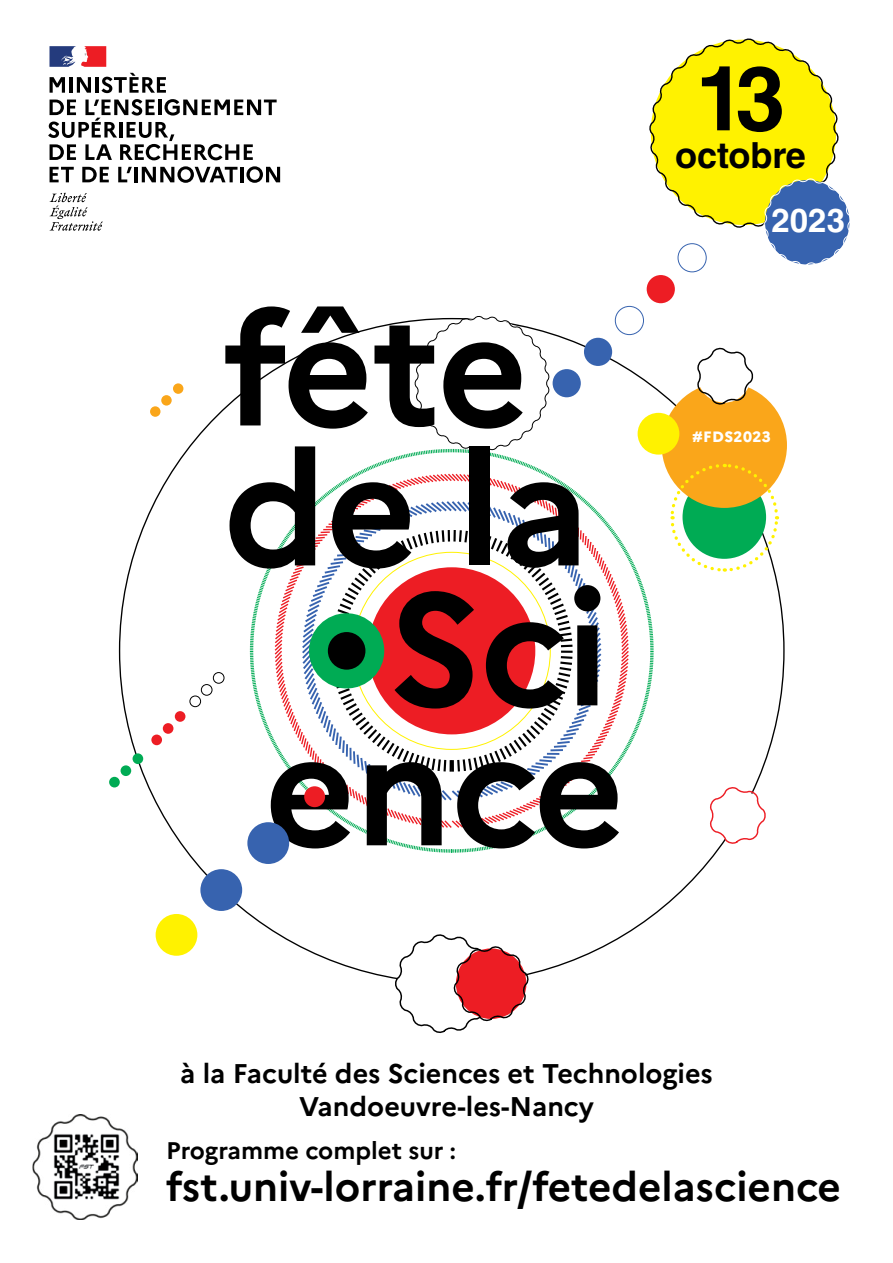
<style>
.page{position:relative;width:893px;height:1263px;background:#fff}
.page>*{position:absolute;margin:0;border:0;box-sizing:border-box;transform-origin:0 0}
.t1{font:700 158.7px "Marianne";letter-spacing:-.01em;color:#000}
.t2{font:700 90px "Helvetica LT Std";color:#000}
.t3{font:700 40.5px "Marianne";color:#000}
.t4{font:700 36px "Helvetica LT Std";color:#000}
.t5{font:700 33px "Helvetica LT Std";color:#fff}
.t6{font:700 27px/32.4px "Marianne";color:#000;text-align:center}
.t7{font:700 24px "Marianne";color:#000}
.t8{font:800 15px "Marianne";letter-spacing:.03em;color:#fff}
.s1{font-size:22.5px}
</style>
<div class="page">
<div style="left:150px;top:406px;width:10px;height:11px;background:#faa61a;border-radius:50%"></div>
<div style="left:161px;top:395px;width:11px;height:11px;background:#faa61a;border-radius:50%"></div>
<div style="left:173px;top:383px;width:10px;height:11px;background:#faa61a;border-radius:50%"></div>
<div style="left:662px;top:383px;width:125px;height:125px;background:#faa61a;border-radius:50%"></div>
<svg style="left:395px;top:934px;width:134px;height:99px"></svg>
<svg style="left:710px;top:786px;width:56px;height:58px"></svg>
<svg style="left:697px;top:347px;width:56px;height:58px"></svg>
<svg style="left:415px;top:316px;width:134px;height:132px"></svg>
<svg style="left:669px;top:464px;width:111px;height:109px"></svg>
<svg style="left:249px;top:448px;width:405px;height:405px"></svg>
<svg style="left:329px;top:528px;width:246px;height:246px"></svg>
<div style="left:309px;top:613px;width:75px;height:75px;background:#00ab54;border-radius:50%"></div>
<div style="left:638px;top:413px;width:41px;height:42px;background:#fff200;border-radius:50%"></div>
<div style="left:151px;top:734px;width:11px;height:11px;background:#ed1d24;border-radius:50%"></div>
<div style="left:109px;top:777px;width:11px;height:10px;background:#00ab54;border-radius:50%"></div>
<div style="left:163px;top:723px;width:10px;height:11px;background:#ed1d24;border-radius:50%"></div>
<div style="left:121px;top:765px;width:10px;height:11px;background:#00ab54;border-radius:50%"></div>
<div style="left:190px;top:696px;width:11px;height:11px;border:1px solid #000;border-radius:50%"></div>
<div style="left:201px;top:684px;width:11px;height:11px;border:1px solid #000;border-radius:50%"></div>
<div style="left:213px;top:672px;width:11px;height:12px;border:1px solid #000;border-radius:50%"></div>
<div style="left:175px;top:711px;width:10px;height:11px;background:#ed1d24;border-radius:50%"></div>
<div style="left:133px;top:753px;width:10px;height:11px;background:#00ab54;border-radius:50%"></div>
<div style="left:328px;top:632px;width:37px;height:38px;background:#000;border-radius:50%"></div>
<div style="left:156px;top:914px;width:41px;height:42px;background:#fff200;border-radius:50%"></div>
<div style="left:200px;top:869px;width:42px;height:42px;background:#3763af;border-radius:50%"></div>
<div style="left:247px;top:822px;width:42px;height:42px;background:#3763af;border-radius:50%"></div>
<div style="left:304px;top:786px;width:21px;height:21px;background:#ed1d24;border-radius:50%"></div>
<div style="left:553px;top:369px;width:28px;height:28px;background:#3763af;border-radius:50%"></div>
<div style="left:647px;top:275px;width:28px;height:28px;background:#ed1d24;border-radius:50%"></div>
<div style="left:584px;top:338px;width:28px;height:28px;background:#3763af;border-radius:50%"></div>
<div style="left:678px;top:243px;width:28px;height:29px;border:1px solid #3763af;border-radius:50%"></div>
<div style="left:615px;top:306px;width:29px;height:29px;border:1px solid #3763af;border-radius:50%"></div>
<svg style="left:50px;top:77px;width:15px;height:16px"></svg>
<hr style="left:69px;top:77px;width:3px;height:16px;background:#000">
<svg style="left:77px;top:77px;width:14px;height:16px"></svg>
<hr style="left:95px;top:77px;width:3px;height:16px;background:#000">
<svg style="left:101px;top:73px;width:65px;height:20px"></svg>
<svg style="left:48px;top:99px;width:229px;height:61px"></svg>
<svg style="left:50px;top:167px;width:24px;height:15px"></svg>
<svg style="left:82px;top:167px;width:27px;height:15px"></svg>
<svg style="left:118px;top:167px;width:14px;height:15px"></svg>
<hr style="left:134px;top:167px;width:3px;height:15px;background:#000">
<svg style="left:142px;top:166px;width:96px;height:17px"></svg>
<hr style="left:240px;top:167px;width:3px;height:15px;background:#000">
<svg style="left:246px;top:166px;width:34px;height:17px"></svg>
<svg style="left:50px;top:193px;width:53px;height:38px"></svg>
<svg style="left:49px;top:46px;width:57px;height:21px"></svg>
<svg style="left:649px;top:38px;width:201px;height:228px"></svg>
<img style="left:32px;top:1114px;width:105px;height:105px">
<h2 class="t2" style="left:696px;top:44px;width:91px">13</h2>
<h3 class="t4" style="left:675px;top:133px;width:132px">octobre</h3>
<h1 class="t1" style="left:223px;top:272px;width:307px">fête</h1>
<h1 class="t1" style="left:223px;top:412px;width:368px">de la</h1>
<h1 class="t1" style="left:388px;top:552px;width:223px">Sci</h1>
<h1 class="t1" style="left:264px;top:692px;width:362px">ence</h1>
<p class="t5" style="left:772px;top:200px;width:75px">2023</p>
<p class="t8" style="left:692px;top:425px;width:80px">#FDS2023</p>
<p class="t6" style="left:180px;top:1055px;width:534px">à la Faculté des Sciences et Technologies<br>Vandoeuvre-les-Nancy</p>
<p class="t7" style="left:166px;top:1132px;width:291px">Programme complet sur <span class="s1">:</span></p>
<h3 class="t3" style="left:166px;top:1156px;width:676px">fst.univ-lorraine.fr/fetedelascience</h3>
</div>
